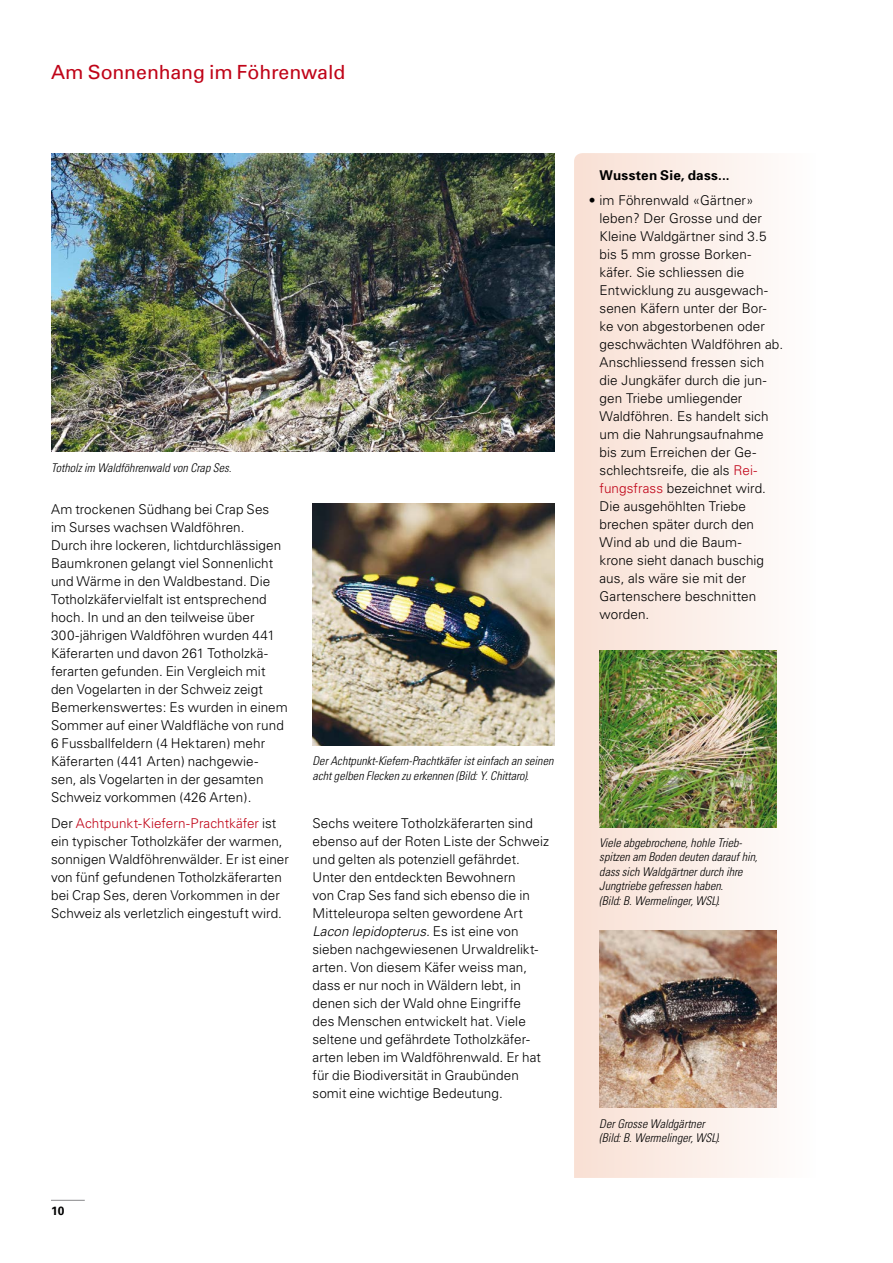
<style>
.page{position:relative;width:893px;height:1263px;background:#fff}
.page>*{position:absolute;margin:0;border:0;box-sizing:border-box;transform-origin:0 0}
.t1{font:19.5px "Univers";letter-spacing:-.005em;color:#c00418}
.t2{font:300 13.5px/18px "Univers";letter-spacing:.005em;color:#000}
.t3{font:700 13.5px "Univers";letter-spacing:.02em;color:#000}
.t4{font:italic 300 condensed 12px/14.4px "Univers";letter-spacing:.005em;color:#000}
.t5{font:700 12px "Univers";color:#000}
.s1{color:#c00418}
.s2{font-style:italic}
</style>
<div class="page">
<hr style="left:51px;top:1200px;width:34px;height:1px;background:#87888a">
<svg style="left:574px;top:153px;width:203px;height:1025px"></svg>
<img style="left:313px;top:503px;width:242px;height:242px">
<img style="left:599px;top:931px;width:177px;height:177px">
<img style="left:599px;top:650px;width:177px;height:177px">
<img style="left:51px;top:153px;width:504px;height:299px">
<h1 class="t1" style="left:51px;top:60px;width:296px">Am Sonnenhang im Föhrenwald</h1>
<p class="t4" style="left:51px;top:460px;width:182px">Totholz im Waldföhrenwald von Crap Ses.</p>
<p class="t2" style="left:51px;top:500px;width:238px">Am trockenen Südhang bei Crap Ses<br>im Surses wachsen Waldföhren.<br>Durch ihre lockeren, lichtdurchlässigen Baumkronen gelangt viel Sonnenlicht und Wärme in den Waldbestand. Die Totholzkäfervielfalt ist entsprechend hoch. In und an den teilweise über 300-jährigen Waldföhren wurden 441<br>Käferarten und davon 261 Totholzkä&shy;ferarten gefunden. Ein Vergleich mit den Vogelarten in der Schweiz zeigt Bemerkenswertes: Es wurden in einem Sommer auf einer Waldfläche von rund 6 Fussballfeldern (4 Hektaren) mehr Käferarten (441 Arten) nachgewie-<br>sen, als Vogelarten in der gesamten Schweiz vorkommen (426 Arten).</p>
<p class="t2" style="left:51px;top:814px;width:239px">Der <span class="s1">Achtpunkt-Kiefern-Prachtkäfer</span> ist ein typischer Totholzkäfer der warmen, sonnigen Waldföhrenwälder. Er ist einer von fünf gefundenen Totholzkäferarten bei Crap Ses, deren Vorkommen in der Schweiz als verletzlich eingestuft wird.</p>
<p class="t2" style="left:313px;top:814px;width:238px">Sechs weitere Totholzkäferarten sind ebenso auf der Roten Liste der Schweiz und gelten als potenziell gefährdet.<br>Unter den entdeckten Bewohnern<br>von Crap Ses fand sich ebenso die in Mitteleuropa selten gewordene Art <span class="s2">Lacon lepidopterus.</span> Es ist eine von sieben nachgewiesenen Urwaldrelikt&shy;arten. Von diesem Käfer weiss man, dass er nur noch in Wäldern lebt, in denen sich der Wald ohne Eingriffe<br>des Menschen entwickelt hat. Viele seltene und gefährdete Totholzkäfer&shy;arten leben im Waldföhrenwald. Er hat für die Biodiversität in Graubünden somit eine wichtige Bedeutung.</p>
<p class="t4" style="left:313px;top:754px;width:242px">Der Achtpunkt-Kiefern-Prachtkäfer ist einfach an seinen acht gelben Flecken zu erkennen (Bild: Y. Chittaro).</p>
<p class="t5" style="left:51px;top:1203px;width:15px">10</p>
<p class="t3" style="left:600px;top:167px;width:131px">Wussten Sie, dass...</p>
<p class="t2" style="left:600px;top:191px;width:185px;text-indent:-11px">• im Föhrenwald «Gärtner» leben? Der Grosse und der<br>Kleine Waldgärtner sind 3.5 bis 5 mm grosse Borken&shy;käfer. Sie schliessen die<br>Entwicklung zu ausgewach&shy;senen Käfern unter der Bor&shy;ke von abgestorbenen oder geschwächten Waldföhren ab.<br>Anschliessend fressen sich die Jungkäfer durch die jun&shy;gen Triebe umliegender<br>Waldföhren. Es handelt sich um die Nahrungsaufnahme bis zum Erreichen der Ge&shy;schlechtsreife, die als <span class="s1">Rei&shy;fungsfrass</span> bezeichnet wird.<br>Die ausgehöhlten Triebe brechen später durch den<br>Wind ab und die Baum-<br>krone sieht danach buschig aus, als wäre sie mit der<br>Gartenschere beschnitten worden.</p>
<p class="t4" style="left:599px;top:835px;width:160px">Viele abgebrochene, hohle Trieb&shy;spitzen am Boden deuten darauf hin, dass sich Waldgärtner durch ihre<br>Jungtriebe gefressen haben.<br>(Bild: B. Wermelinger, WSL).</p>
<p class="t4" style="left:599px;top:1116px;width:122px">Der Grosse Waldgärtner (Bild: B. Wermelinger, WSL).</p>
</div>
